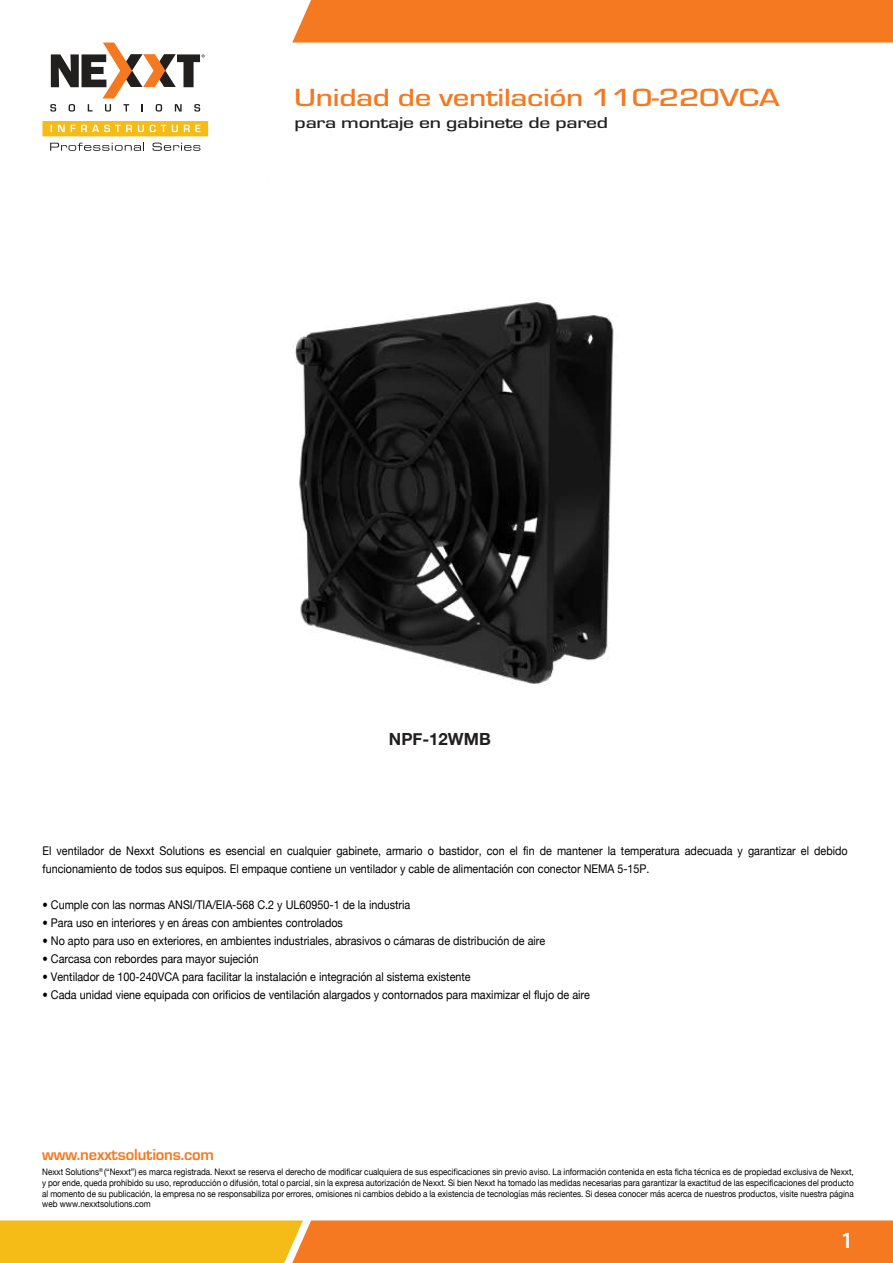
<style>
.page{position:relative;width:893px;height:1263px;background:#fff}
.page>*{position:absolute;margin:0;border:0;box-sizing:border-box;transform-origin:0 0}
.t1{font:500 25.8px "Eurostile";letter-spacing:-.01em;color:#f47920;scale:1.29 1}
.t2{font:600 23.25px "Myriad Pro";color:#fff}
.t3{font:700 16.8px "Helvetica Neue";color:#221f1f}
.t4{font:700 16.5px "Eurostile";letter-spacing:-.01em;color:#f47920}
.t5{font:500 16.2px "Eurostile";letter-spacing:-.01em;color:#221f1f;scale:1.33 1}
.t6{font:12px/18px "Helvetica Neue";color:#000;scale:.9 1}
.t7{font:9px/10.8px "Helvetica Neue";color:#000;text-align:justify;scale:.9 1}
</style>
<div class="page">
<svg style="left:50px;top:143px;width:94px;height:8px"></svg>
<svg style="left:152px;top:143px;width:48px;height:8px"></svg>
<svg style="left:50px;top:43px;width:155px;height:69px"></svg>
<svg style="left:42px;top:121px;width:166px;height:15px;background:#f6c334"></svg>
<svg style="left:0;top:1220px;width:893px;height:43px;background:#f49121"></svg>
<div style="left:292px;top:0;width:601px;height:43px;background:#f47920"></div>
<img style="left:295px;top:298px;width:319px;height:387px">
<h1 class="t1" style="left:294px;top:84px;width:378px">Unidad de ventilación 110-220VCA</h1>
<h3 class="t5" style="left:295px;top:113px;width:237px">para montaje en gabinete de pared</h3>
<h3 class="t3" style="left:389px;top:729px;width:103px">NPF-12WMB</h3>
<p class="t6" style="left:43px;top:841px;width:896px">El ventilador de Nexxt Solutions es esencial en cualquier gabinete, armario o bastidor, con el fin de mantener la temperatura adecuada y garantizar el debido funcionamiento de todos sus equipos. El empaque contiene un ventilador y cable de alimentación con conector NEMA 5-15P.</p>
<p class="t6" style="left:43px;top:895px;width:410px">• Cumple con las normas ANSI/TIA/EIA-568 C.2 y UL60950-1 de la industria</p>
<p class="t6" style="left:43px;top:913px;width:335px">• Para uso en interiores y en áreas con ambientes controlados</p>
<p class="t6" style="left:43px;top:931px;width:560px">• No apto para uso en exteriores, en ambientes industriales, abrasivos o cámaras de distribución de aire</p>
<p class="t6" style="left:43px;top:949px;width:242px">• Carcasa con rebordes para mayor sujeción</p>
<p class="t6" style="left:43px;top:967px;width:477px">• Ventilador de 100-240VCA para facilitar la instalación e integración al sistema existente</p>
<p class="t6" style="left:43px;top:985px;width:610px">• Cada unidad viene equipada con orificios de ventilación alargados y contornados para maximizar el flujo de aire</p>
<h3 class="t4" style="left:42px;top:1146px;width:173px">www.nexxtsolutions.com</h3>
<p class="t7" style="left:42px;top:1166px;width:903px">Nexxt Solutions<sup>®</sup> (“Nexxt”) es marca registrada. Nexxt se reserva el derecho de modificar cualquiera de sus especificaciones sin previo aviso. La información contenida en esta ficha técnica es de propiedad exclusiva de Nexxt, y por ende, queda prohibido su uso, reproducción o difusión, total o parcial, sin la expresa autorización de Nexxt. Si bien Nexxt ha tomado las medidas necesarias para garantizar la exactitud de las especificaciones del producto al momento de su publicación, la empresa no se responsabiliza por errores, omisiones ni cambios debido a la existencia de tecnologías más recientes. Si desea conocer más acerca de nuestros productos, visite nuestra página web www.nexxtsolutions.com</p>
<h2 class="t2" style="left:841px;top:1226px;width:14px">1</h2>
</div>
